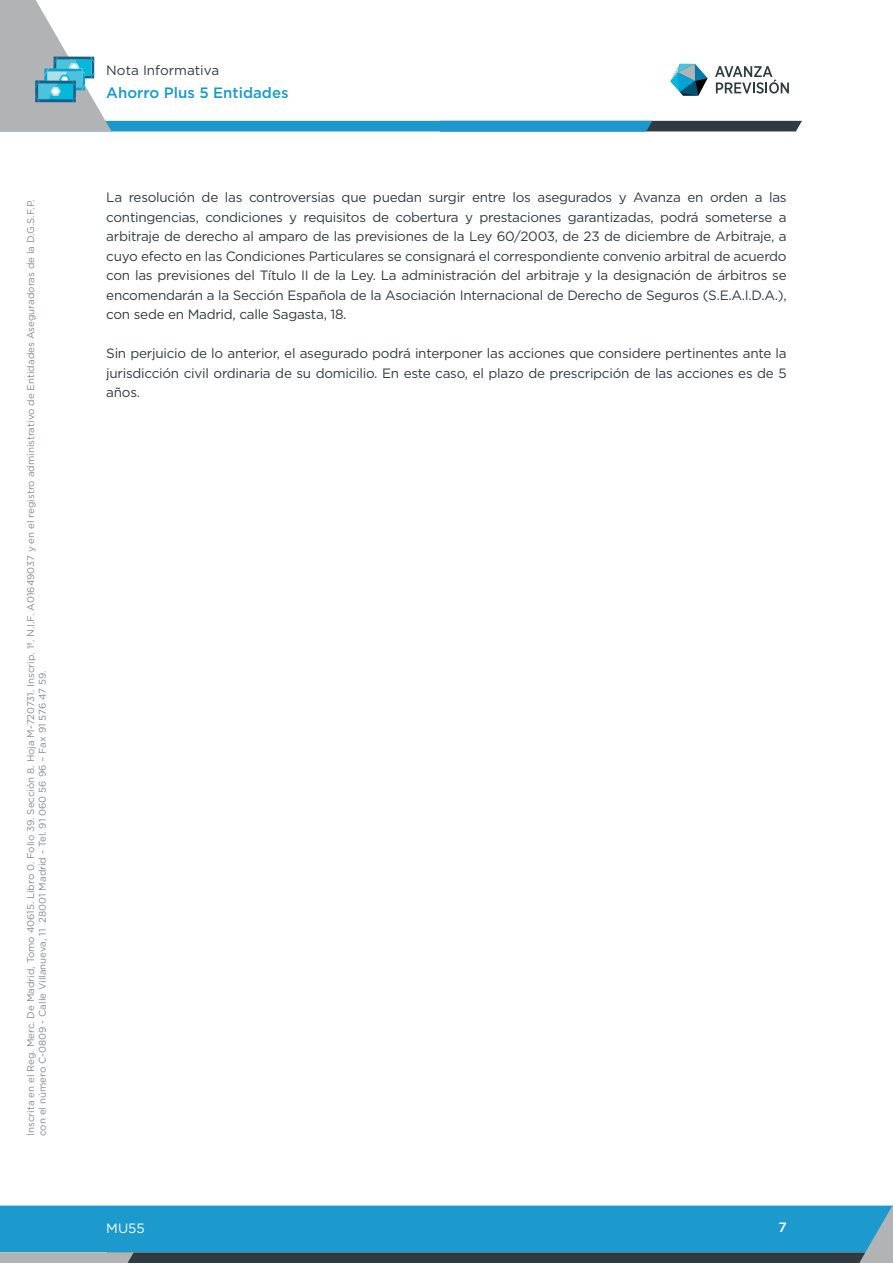
<style>
.page{position:relative;width:893px;height:1263px;background:#fff}
.page>*{position:absolute;margin:0;border:0;box-sizing:border-box;transform-origin:0 0}
.t1{font:500 15px "Gotham";color:#1799cb}
.t2{font:13.5px/19.5px "Gotham";letter-spacing:-.02em;color:#2f3b41;text-align:justify}
.t3{font:13.5px "Gotham";color:#2f3b41}
.t4{font:13.5px "Gotham";color:#fff}
.t5{font:500 13.5px "Gotham";color:#fff}
.t6{font:9.75px/11.7px "Gotham";color:#848a90}
</style>
<div class="page">
<svg style="left:0;top:1205px;width:893px;height:58px;background:#288db7"></svg>
<svg style="left:0;top:0;width:802px;height:131px"></svg>
<p class="t6" style="left:25px;top:1136px;width:938px;rotate:-90deg">Inscrita en el Reg. Merc. De Madrid, Tomo 40615. Libro 0. Folio 39. Sección 8. Hoja M-720731. Inscrip. 1ª. N.I.F. A01649037 y en el registro administrativo de Entidades Aseguradoras de la D.G.S.F.P. con el número C-0809 - Calle Villanueva, 11 28001 Madrid - Tel. 91 060 56 96 – Fax 91 576 47 59.</p>
<p class="t3" style="left:106px;top:61px;width:114px">Nota Informativa</p>
<p class="t1" style="left:106px;top:83px;width:184px">Ahorro Plus 5 Entidades</p>
<p class="t2" style="left:106px;top:187px;width:682px">La resolución de las controversias que puedan surgir entre los asegurados y Avanza en orden a las contingencias, condiciones y requisitos de cobertura y prestaciones garantizadas, podrá someterse a arbitraje de derecho al amparo de las previsiones de la Ley 60/2003, de 23 de diciembre de Arbitraje, a cuyo efecto en las Condiciones Particulares se consignará el correspondiente convenio arbitral de acuerdo con las previsiones del Título II de la Ley. La administración del arbitraje y la designación de árbitros se encomendarán a la Sección Española de la Asociación Internacional de Derecho de Seguros (S.E.A.I.D.A.), con sede en Madrid, calle Sagasta, 18.</p>
<p class="t2" style="left:106px;top:343px;width:682px">Sin perjuicio de lo anterior, el asegurado podrá interponer las acciones que considere pertinentes ante la jurisdicción civil ordinaria de su domicilio. En este caso, el plazo de prescripción de las acciones es de 5 años.</p>
<p class="t4" style="left:106px;top:1219px;width:40px">MU55</p>
<p class="t5" style="left:778px;top:1218px;width:10px">7</p>
</div>
